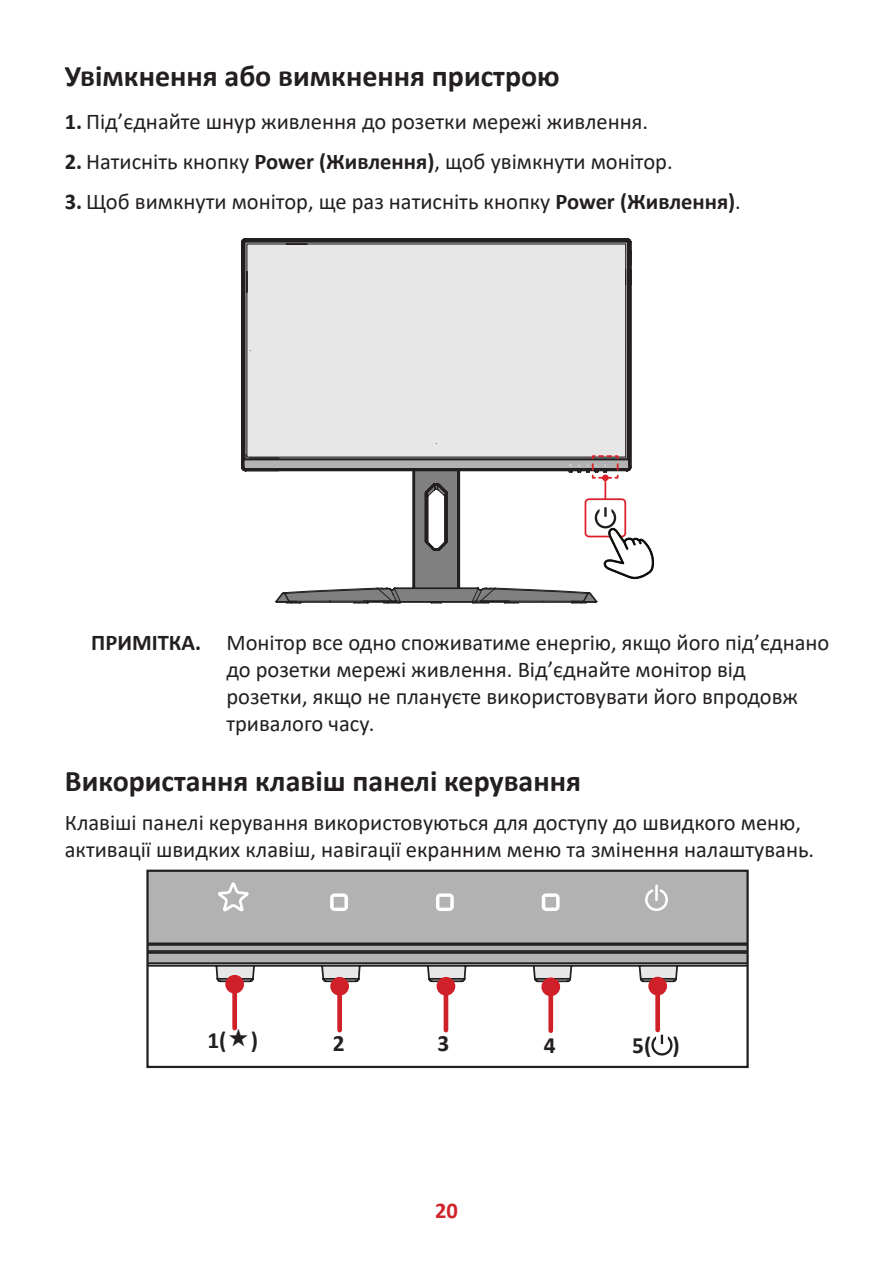
<style>
.page{position:relative;width:893px;height:1263px;background:#fff}
.page>*{position:absolute;margin:0;border:0;box-sizing:border-box;transform-origin:0 0}
.t1{font:700 30px "Calibri";color:#231f20}
.t2{font:700 23.4px "Calibri";color:#231f20}
.t3{font:22.5px/27px "Calibri";color:#231f20}
.t4{font:700 22.5px "Calibri";color:#d1232a}
.s1{font-weight:700}
</style>
<div class="page">
<svg style="left:241px;top:239px;width:390px;height:233px;background:#dadbda"></svg>
<svg style="left:275px;top:454px;width:379px;height:149px"></svg>
<svg style="left:149px;top:873px;width:597px;height:183px"></svg>
<svg style="left:645px;top:889px;width:23px;height:22px"></svg>
<hr style="left:655px;top:884px;width:3px;height:17px;background:#fff">
<svg style="left:330px;top:893px;width:18px;height:18px"></svg>
<svg style="left:542px;top:893px;width:18px;height:18px"></svg>
<svg style="left:436px;top:893px;width:18px;height:18px"></svg>
<svg style="left:218px;top:882px;width:31px;height:30px"></svg>
<div style="left:146px;top:870px;width:603px;height:198px;border:2px solid #231f20"></div>
<div style="left:655px;top:986px;width:5px;height:44px;background:#d02029"></div>
<div style="left:648px;top:977px;width:19px;height:18px;background:#d02029;border-radius:50%"></div>
<svg style="left:651px;top:1035px;width:21px;height:20px"></svg>
<svg style="left:148px;top:964px;width:422px;height:103px"></svg>
<h1 class="t1" style="left:65px;top:55px;width:496px">Увімкнення або вимкнення пристрою</h1>
<p class="t3" style="left:65px;top:108px;width:585px"><span class="s1">1.</span> Під’єднайте шнур живлення до розетки мережі живлення.</p>
<p class="t3" style="left:65px;top:147px;width:609px"><span class="s1">2.</span> Натисніть кнопку <span class="s1">Power (Живлення)</span>, щоб увімкнути монітор.</p>
<p class="t3" style="left:65px;top:187px;width:678px"><span class="s1">3.</span> Щоб вимкнути монітор, ще раз натисніть кнопку <span class="s1">Power (Живлення)</span>.</p>
<p class="t3" style="left:226px;top:628px;width:604px;text-indent:-135px"><span class="s1">ПРИМІТКА.</span> Монітор все одно споживатиме енергію, якщо його під’єднано до розетки мережі живлення. Від’єднайте монітор від розетки, якщо не плануєте використовувати його впродовж тривалого часу.</p>
<h1 class="t1" style="left:65px;top:760px;width:518px">Використання клавіш панелі керування</h1>
<p class="t3" style="left:65px;top:808px;width:751px">Клавіші панелі керування використовуються для доступу до швидкого меню, активації швидких клавіш, навігації екранним меню та змінення налаштувань.</p>
<p class="t2" style="left:207px;top:1024px;width:52px">1( )</p>
<p class="t2" style="left:333px;top:1027px;width:13px">2</p>
<p class="t2" style="left:437px;top:1027px;width:13px">3</p>
<p class="t2" style="left:544px;top:1028px;width:13px">4</p>
<p class="t2" style="left:632px;top:1029px;width:49px">5( )</p>
<p class="t4" style="left:435px;top:1194px;width:24px">20</p>
</div>
